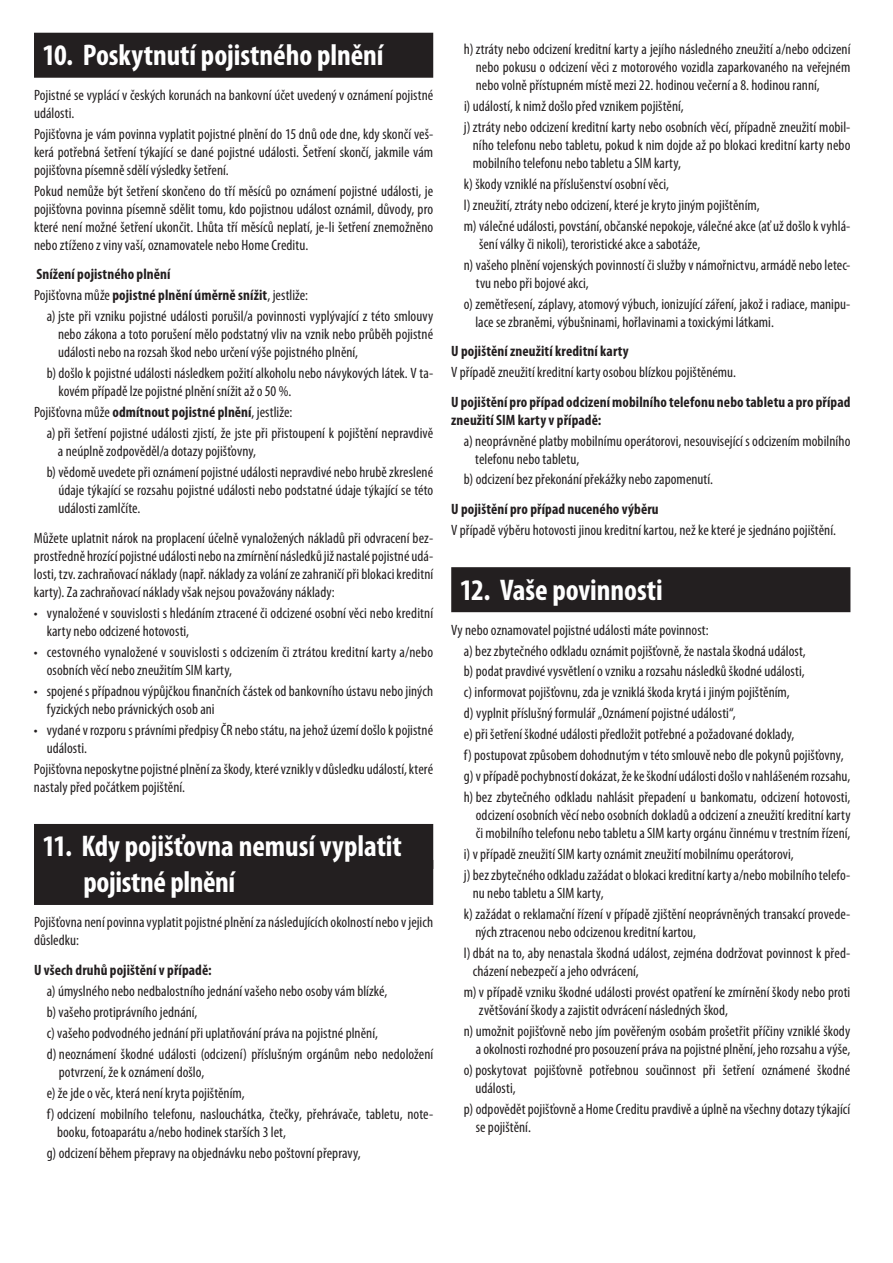
<style>
.page{position:relative;width:893px;height:1263px;background:#fff}
.page>*{position:absolute;margin:0;border:0;box-sizing:border-box;transform-origin:0 0}
.t1{font:700 condensed 30px/36px "Myriad Pro";letter-spacing:-.005em;color:#fff}
.t2{font:condensed 15px/21px "Myriad Pro";letter-spacing:.005em;color:#231f20}
.t3{font:700 condensed 15px/18px "Myriad Pro";letter-spacing:.005em;color:#231f20}
.s1{font-weight:400}
.s2{font-weight:700}
</style>
<div class="page">
<div style="left:34px;top:33px;width:399px;height:45px;background:#231f20"></div>
<div style="left:34px;top:824px;width:399px;height:45px;background:#231f20"></div>
<div style="left:34px;top:860px;width:399px;height:45px;background:#231f20"></div>
<div style="left:451px;top:567px;width:399px;height:45px;background:#231f20"></div>
<h1 class="t1" style="left:43px;top:38px;width:343px">10. Poskytnutí pojistného plnění</h1>
<p class="t2" style="left:34px;top:86px;width:401px;line-height:18px">Pojistné se vyplácí v českých korunách na bankovní účet uvedený v oznámení pojistné události.</p>
<p class="t2" style="left:34px;top:125px;width:401px;line-height:18px;text-align:justify">Pojišťovna je vám povinna vyplatit pojistné plnění do 15 dnů ode dne, kdy skončí veš&shy;kerá potřebná šetření týkající se dané pojistné události. Šetření skončí, jakmile vám pojišťovna písemně sdělí výsledky šetření.</p>
<p class="t2" style="left:34px;top:182px;width:401px;line-height:18px;text-align:justify">Pokud nemůže být šetření skončeno do tří měsíců po oznámení pojistné události, je pojišťovna povinna písemně sdělit tomu, kdo pojistnou událost oznámil, důvody, pro které není možné šetření ukončit. Lhůta tří měsíců neplatí, je-li šetření znemožněno nebo ztíženo zviny vaší, oznamovatele nebo Home Creditu.</p>
<p class="t3" style="left:36px;top:266px;width:136px">Snížení pojistného plnění</p>
<p class="t3" style="left:34px;top:287px;width:276px"><span class="s1">Pojišťovna může</span> pojistné plnění úměrně snížit<span class="s1">, jestliže:</span></p>
<p class="t2" style="left:47px;top:306px;width:388px">a) jste při vzniku pojistné události porušil/a povinnosti vyplývající z této smlouvy</p>
<p class="t2" style="left:58px;top:326px;width:377px;line-height:18px">nebo zákona a toto porušení mělo podstatný vliv na vznik nebo průběh pojistné události nebo narozsah škod nebo určení výše pojistného plnění,</p>
<p class="t2" style="left:58px;top:365px;width:376px;line-height:18px;text-indent:-12px">b) došlo k pojistné události následkem požití alkoholu nebo návykových látek. V ta&shy;kovém případě lze pojistné plnění snížit až o50 %.</p>
<p class="t2" style="left:47px;top:402px;width:388px;text-indent:-13px">Pojišťovna může <span class="s2">odmítnout pojistné plnění</span>, jestliže:<br>a) při šetření pojistné události zjistí, že jste při přistoupení k pojištění nepravdivě</p>
<p class="t2" style="left:47px;top:441px;width:388px;text-indent:11px">a neúplně zodpověděl/a dotazy pojišťovny,<br>b) vědomě uvedete při oznámení pojistné události nepravdivé nebo hrubě zkreslené</p>
<p class="t2" style="left:58px;top:482px;width:376px;line-height:18px">údaje týkající se rozsahu pojistné události nebo podstatné údaje týkající se této události zamlčíte.</p>
<p class="t2" style="left:34px;top:529px;width:401px;line-height:18px;text-align:justify">Můžete uplatnit nárok na proplacení účelně vynaložených nákladů při odvracení bez&shy;prostředně hrozící pojistné události nebo nazmírnění následků již nastalé pojistné udá&shy;losti, tzv. zachraňovací náklady (např. náklady za volání ze zahraničí při blokaci kreditní karty). Za zachraňovací náklady však nejsou považovány náklady:</p>
<p class="t2" style="left:47px;top:604px;width:388px;line-height:18px;text-indent:-13px">• vynaložené v souvislosti s hledáním ztracené či odcizené osobní věci nebo kreditní karty nebo odcizené hotovosti,</p>
<p class="t2" style="left:47px;top:643px;width:388px;line-height:18px;text-indent:-13px">• cestovného vynaložené v souvislosti s odcizením či ztrátou kreditní karty a/nebo osobních věcí nebo zneužitím SIM karty,</p>
<p class="t2" style="left:47px;top:682px;width:388px;line-height:18px;text-indent:-13px">• spojené spřípadnou výpůjčkou finančních částek od bankovního ústavu nebo jiných fyzických nebo právnických osob ani</p>
<p class="t2" style="left:47px;top:721px;width:388px;line-height:18px;text-indent:-13px">• vydané vrozporu správními předpisy ČR nebo státu, najehož území došlo kpojistné události.</p>
<p class="t2" style="left:34px;top:760px;width:401px;line-height:18px">Pojišťovna neposkytne pojistné plnění za škody, které vznikly vdůsledku událostí, které nastaly před počátkem pojištění.</p>
<h1 class="t1" style="left:84px;top:829px;width:320px;text-indent:-41px">11. Kdy pojišťovna nemusí vyplatit pojistné plnění</h1>
<p class="t2" style="left:34px;top:914px;width:401px;line-height:18px">Pojišťovna není povinna vyplatit pojistné plnění za následujících okolností nebo vjejich důsledku:</p>
<p class="t3" style="left:34px;top:961px;width:179px">U všech druhů pojištěnív případě:</p>
<p class="t2" style="left:47px;top:980px;width:388px">a) úmyslného nebo nedbalostního jednání vašeho nebo osoby vám blízké,<br>b) vašeho protiprávního jednání,<br>c) vašeho podvodného jednání při uplatňování práva napojistné plnění,<br>d) neoznámení škodné události (odcizení) příslušným orgánům nebo nedoložení</p>
<p class="t2" style="left:47px;top:1061px;width:388px;text-indent:12px">potvrzení, že koznámení došlo,<br>e) že jde ověc, která není kryta pojištěním,<br>f) odcizení mobilního telefonu, naslouchátka, čtečky, přehrávače, tabletu, note-</p>
<p class="t2" style="left:47px;top:1121px;width:315px;text-indent:10px">booku, fotoaparátu a/nebo hodinek starších 3 let,<br>g) odcizení během přepravy naobjednávku nebo poštovní přepravy,</p>
<p class="t2" style="left:476px;top:40px;width:376px;line-height:18px;text-align:justify;text-indent:-12px">h) ztráty nebo odcizení kreditní karty a jejího následného zneužití a/nebo odcizení nebo pokusu o odcizení věci z motorového vozidla zaparkovaného na veřejném nebo volně přístupném místě mezi 22. hodinou večerní a8. hodinou ranní,</p>
<p class="t2" style="left:464px;top:96px;width:388px">i) událostí, k nimž došlo před vznikem pojištění,<br>j) ztráty nebo odcizení kreditní karty nebo osobních věcí, případně zneužití mobil-</p>
<p class="t2" style="left:473px;top:136px;width:379px;line-height:18px">ního telefonu nebo tabletu, pokud k nim dojde až po blokaci kreditní karty nebo mobilního telefonu nebo tabletu aSIM karty,</p>
<p class="t2" style="left:464px;top:174px;width:388px">k) škody vzniklé napříslušenství osobní věci,<br>l) zneužití, ztráty nebo odcizení, které je kryto jiným pojištěním,<br>m) válečné události, povstání, občanské nepokoje, válečné akce (ať už došlo kvyhlá-</p>
<p class="t2" style="left:464px;top:233px;width:388px;text-indent:15px">šení války či nikoli), teroristické akce a sabotáže,<br>n) vašeho plnění vojenských povinností či služby v námořnictvu, armádě nebo letec-</p>
<p class="t2" style="left:464px;top:272px;width:388px;text-indent:12px">tvu nebo při bojové akci,<br>o) zemětřesení, záplavy, atomový výbuch, ionizující záření, jakož i radiace, manipu-</p>
<p class="t2" style="left:475px;top:311px;width:300px">lace se zbraněmi, výbušninami, hořlavinami atoxickými látkami.</p>
<p class="t3" style="left:451px;top:342px;width:179px">U pojištěnízneužití kreditní karty</p>
<p class="t2" style="left:451px;top:362px;width:286px">V případě zneužití kreditní karty osobou blízkou pojištěnému.</p>
<p class="t3" style="left:451px;top:393px;width:401px">U pojištění pro případ odcizenímobilního telefonu nebo tabletu a pro případ zneužitíSIMkartyv případě:</p>
<p class="t2" style="left:475px;top:432px;width:377px;line-height:18px;text-indent:-11px">a) neoprávněné platby mobilnímu operátorovi, nesouvisející s odcizením mobilního telefonu nebo tabletu,</p>
<p class="t2" style="left:464px;top:469px;width:251px">b) odcizení bez překonání překážky nebo zapomenutí.</p>
<p class="t3" style="left:451px;top:500px;width:209px">U pojištění pro případ nuceného výběru</p>
<p class="t2" style="left:451px;top:520px;width:386px">V případě výběru hotovosti jinou kreditní kartou, než ke které je sjednáno pojištění.</p>
<h1 class="t1" style="left:460px;top:572px;width:205px">12. Vaše povinnosti</h1>
<p class="t2" style="left:464px;top:619px;width:388px;text-indent:-13px">Vy nebo oznamovatel pojistné události máte povinnost:<br>a) bez zbytečného odkladu oznámit pojišťovně, že nastala škodná událost,<br>b) podat pravdivé vysvětlení ovzniku arozsahu následků škodné události,<br>c) informovat pojišťovnu, zda je vzniklá škoda krytá i jiným pojištěním,<br>d) vyplnit příslušný formulář „Oznámení pojistné události“,<br>e) při šetření škodné události předložit potřebné apožadované doklady,<br>f) postupovat způsobem dohodnutým vtéto smlouvě nebo dle pokynů pojišťovny, g) v případě pochybností dokázat, že ke škodní události došlo v nahlášeném rozsahu, h) bez zbytečného odkladu nahlásit přepadení u bankomatu, odcizení hotovosti,</p>
<p class="t2" style="left:476px;top:807px;width:376px;line-height:18px">odcizení osobních věcí nebo osobních dokladů a odcizení a zneužití kreditní karty či mobilního telefonu nebo tabletu aSIM karty orgánu činnému vtrestním řízení,</p>
<p class="t2" style="left:464px;top:844px;width:388px">i) v případě zneužití SIM karty oznámit zneužití mobilnímu operátorovi,<br>j) bez zbytečného odkladu zažádat oblokaci kreditní karty a/nebo mobilního telefo-</p>
<p class="t2" style="left:464px;top:883px;width:388px;text-indent:9px">nu nebo tabletu aSIM karty,<br>k) zažádat o reklamační řízení v případě zjištění neoprávněných transakcí provede-</p>
<p class="t2" style="left:464px;top:922px;width:388px;text-indent:11px">ných ztracenou nebo odcizenou kreditní kartou,<br>l) dbát na to, aby nenastala škodná událost, zejména dodržovat povinnost k před-</p>
<p class="t2" style="left:464px;top:961px;width:388px;text-indent:9px">cházení nebezpečí ajeho odvrácení,<br>m) v případě vzniku škodné události provést opatření ke zmírnění škody nebo proti</p>
<p class="t2" style="left:464px;top:1000px;width:388px;text-indent:15px">zvětšování škody azajistit odvrácení následných škod,<br>n) umožnit pojišťovně nebo jím pověřeným osobám prošetřit příčiny vzniklé škody</p>
<p class="t2" style="left:464px;top:1039px;width:388px;text-align:right">aokolnosti rozhodné pro posouzení práva napojistné plnění, jeho rozsahu avýše, o) poskytovat pojišťovně potřebnou součinnost při šetření oznámené škodné</p>
<p class="t2" style="left:464px;top:1078px;width:388px;text-indent:11px">události,<br>p) odpovědět pojišťovně a Home Creditu pravdivě aúplně navšechny dotazy týkající</p>
<p class="t2" style="left:476px;top:1117px;width:57px">se pojištění.</p>
</div>
